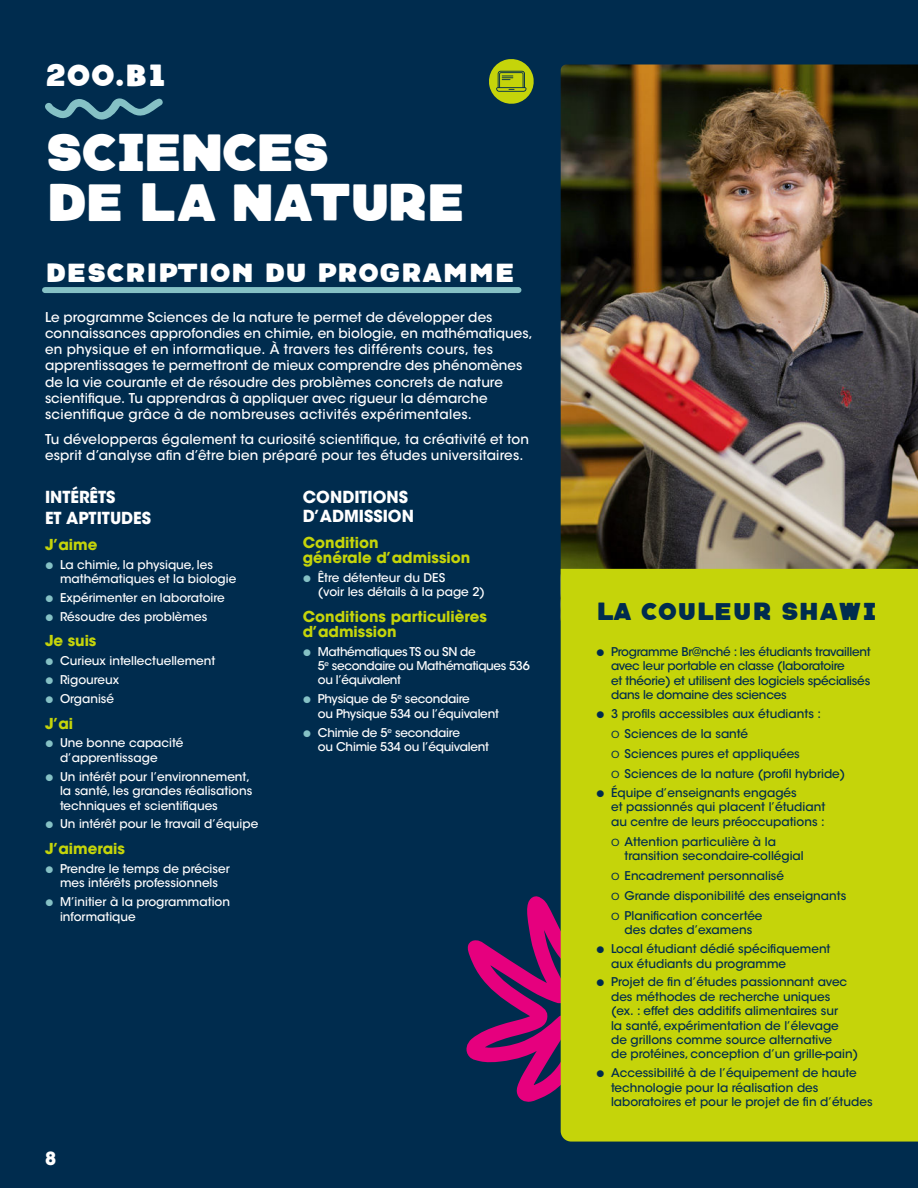
<style>
.page{position:relative;width:918px;height:1188px;background:#002c4e}
.page>*{position:absolute;margin:0;border:0;box-sizing:border-box;transform-origin:0 0}
.t1{font:39px/50.2px "Neretto Sans Eclate";letter-spacing:-.1em;color:#fff}
.t2{font:22.5px "Neretto Sans Round";color:#fff}
.t3{font:19.5px "Neretto Sans Eclate";color:#fff}
.t4{font:18px "Neretto Sans Round";color:#002c4e}
.t5{font:700 18px "ITC Avant Garde Std";color:#fff}
.t6{font:700 16.5px/21.6px "ITC Avant Garde Std";color:#fff}
.t7{font:700 15px/15px "ITC Avant Garde Std";color:#c5d40a}
.t8{font:500 13.5px/16.2px "ITC Avant Garde Std";letter-spacing:.005em;color:#fff}
.t9{font:500 12px/14.4px "ITC Avant Garde Std";color:#002c4e}
.t10{font:500 12px/14.4px "ITC Avant Garde Std";color:#fff}
.t11{font:500 12px/14.4px "ITC Avant Garde Std";letter-spacing:-.02em;color:#002c4e}
.t12{font:500 12px/14.4px "ITC Avant Garde Std";letter-spacing:-.02em;color:#fff}
.t13{font:500 12px/14.4px "ITC Avant Garde Std";letter-spacing:-.03em;color:#fff}
.s1{font-family:"Fira Sans Compressed";font-size:9.75px;color:#85c1c5}
.s2{font-family:"Fira Sans Compressed";font-size:9.75px}
</style>
<div class="page">
<svg style="left:466px;top:887px;width:95px;height:216px"></svg>
<div style="left:45px;top:287px;width:474px;height:6px;background:#85c1c5"></div>
<img style="left:561px;top:64px;width:357px;height:505px">
<div style="left:561px;top:569px;width:357px;height:573px;background:#c5d40a"></div>
<svg style="left:45px;top:98px;width:118px;height:22px"></svg>
<svg style="left:489px;top:59px;width:45px;height:45px"></svg>
<h2 class="t2" style="left:45px;top:65px;width:122px">200.B1</h2>
<h1 class="t1" style="left:45px;top:133px;width:424px">SCIENCES<br>DE LA NATURE</h1>
<h3 class="t3" style="left:45px;top:263px;width:472px">DESCRIPTION DU PROGRAMME</h3>
<p class="t8" style="left:45px;top:309px;width:489px">Le programme Sciences de la nature te permet de développer des connaissances approfondies en chimie, en biologie, en mathématiques, en physique et en informatique. À travers tes différents cours, tes apprentissages te permettront de mieux comprendre des phénomènes de la vie courante et de résoudre des problèmes concrets de nature scientifique. Tu apprendras à appliquer avec rigueur la démarche scientifique grâce à de nombreuses activités expérimentales.</p>
<p class="t8" style="left:45px;top:431px;width:486px">Tu développeras également ta curiosité scientifique, ta créativité et ton esprit d’analyse afin d’être bien préparé pour tes études universitaires.</p>
<h3 class="t6" style="left:45px;top:486px;width:108px">INTÉRÊTS<br>ET APTITUDES</h3>
<p class="t7" style="left:45px;top:536px;width:54px">J’aime</p>
<p class="t10" style="left:60px;top:557px;width:178px;text-indent:-15px"><span class="s1">●</span> La chimie, la physique, les mathématiques et la biologie</p>
<p class="t10" style="left:45px;top:590px;width:181px"><span class="s1">●</span> Expérimenter en laboratoire</p>
<p class="t10" style="left:45px;top:609px;width:164px"><span class="s1">●</span> Résoudre des problèmes</p>
<p class="t7" style="left:45px;top:633px;width:53px">Je suis</p>
<p class="t10" style="left:45px;top:654px;width:172px"><span class="s1">●</span> Curieux intellectuellement</p>
<p class="t10" style="left:45px;top:673px;width:76px"><span class="s1">●</span> Rigoureux</p>
<p class="t10" style="left:45px;top:692px;width:71px"><span class="s1">●</span> Organisé</p>
<p class="t7" style="left:45px;top:715px;width:30px">J’ai</p>
<p class="t10" style="left:60px;top:736px;width:125px;text-indent:-15px"><span class="s1">●</span> Une bonne capacité d’apprentissage</p>
<p class="t10" style="left:60px;top:769px;width:194px;text-indent:-15px"><span class="s1">●</span> Un intérêt pour l’environnement, la santé, les grandes réalisations techniques et scientifiques</p>
<p class="t10" style="left:45px;top:817px;width:215px"><span class="s1">●</span> Un intérêt pour le travail d’équipe</p>
<p class="t7" style="left:45px;top:841px;width:82px">J’aimerais</p>
<p class="t10" style="left:45px;top:861px;width:186px;text-align:center"><span class="s1">●</span> Prendre le temps de préciser mes intérêts professionnels</p>
<p class="t10" style="left:60px;top:895px;width:172px;text-indent:-15px"><span class="s1">●</span> M’initier à la programmation informatique</p>
<h3 class="t6" style="left:303px;top:486px;width:113px;line-height:19.8px">CONDITIONS<br>D’ADMISSION</h3>
<p class="t7" style="left:303px;top:535px;width:169px">Condition<br>générale d’admission</p>
<p class="t10" style="left:318px;top:570px;width:169px;text-indent:-15px"><span class="s1">●</span> Être détenteur du DES<br>(voir les détails à la page 2)</p>
<p class="t7" style="left:303px;top:608px;width:186px">Conditions particulières d’admission</p>
<p class="t13" style="left:318px;top:644px;width:213px;text-indent:-15px"><span class="s1">●</span> Mathématiques TS ou SN de<br>5<sup>e</sup> secondaire ou Mathématiques 536 ou l’équivalent</p>
<p class="t12" style="left:318px;top:692px;width:183px;text-indent:-15px"><span class="s1">●</span> Physique de 5<sup>e</sup> secondaire<br>ou Physique 534 ou l’équivalent</p>
<p class="t12" style="left:318px;top:725px;width:173px;text-indent:-15px"><span class="s1">●</span> Chimie de 5<sup>e</sup> secondaire<br>ou Chimie 534 ou l’équivalent</p>
<h3 class="t5" style="left:45px;top:1147px;width:13px">8</h3>
<h3 class="t4" style="left:596px;top:604px;width:283px">LA COULEUR SHAWI</h3>
<p class="t11" style="left:611px;top:644px;width:261px;text-indent:-15px"><span class="s2">●</span> Programme Br@nché : les étudiants travaillent avec leur portable en classe (laboratoire<br>et théorie) et utilisent des logiciels spécialisés dans le domaine des sciences</p>
<p class="t9" style="left:611px;top:704px;width:236px;line-height:20px;text-indent:-15px"><span class="s2">●</span> 3 profils accessibles aux étudiants :<br><span class="s2">⭘</span> Sciences de la santé<br><span class="s2">⭘</span> Sciences pures et appliquées<br><span class="s2">⭘</span> Sciences de la nature (profil hybride)</p>
<p class="t9" style="left:611px;top:785px;width:216px;text-indent:-15px"><span class="s2">●</span> Équipe d’enseignants engagés<br>et passionnés qui placent l’étudiant au centre de leurs préoccupations :</p>
<p class="t9" style="left:625px;top:835px;width:181px;text-indent:-14px"><span class="s2">⭘</span> Attention particulière à la transition secondaire-collégial</p>
<p class="t9" style="left:611px;top:866px;width:237px;line-height:19.8px"><span class="s2">⭘</span> Encadrement personnalisé<br><span class="s2">⭘</span> Grande disponibilité des enseignants <span class="s2">⭘</span> Planification concertée</p>
<p class="t9" style="left:625px;top:923px;width:129px">des dates d’examens</p>
<p class="t9" style="left:611px;top:942px;width:221px;text-indent:-15px"><span class="s2">●</span> Local étudiant dédié spécifiquement aux étudiants du programme</p>
<p class="t9" style="left:611px;top:975px;width:249px;text-indent:-15px"><span class="s2">●</span> Projet de fin d’études passionnant avec des méthodes de recherche uniques<br>(ex. : effet des additifs alimentaires sur<br>la santé, expérimentation de l’élevage<br>de grillons comme source alternative<br>de protéines, conception d’un grille-pain)</p>
<p class="t9" style="left:611px;top:1066px;width:263px;text-indent:-15px"><span class="s2">●</span> Accessibilité à de l’équipement de haute technologie pour la réalisation des laboratoires et pour le projet de fin d’études</p>
</div>
